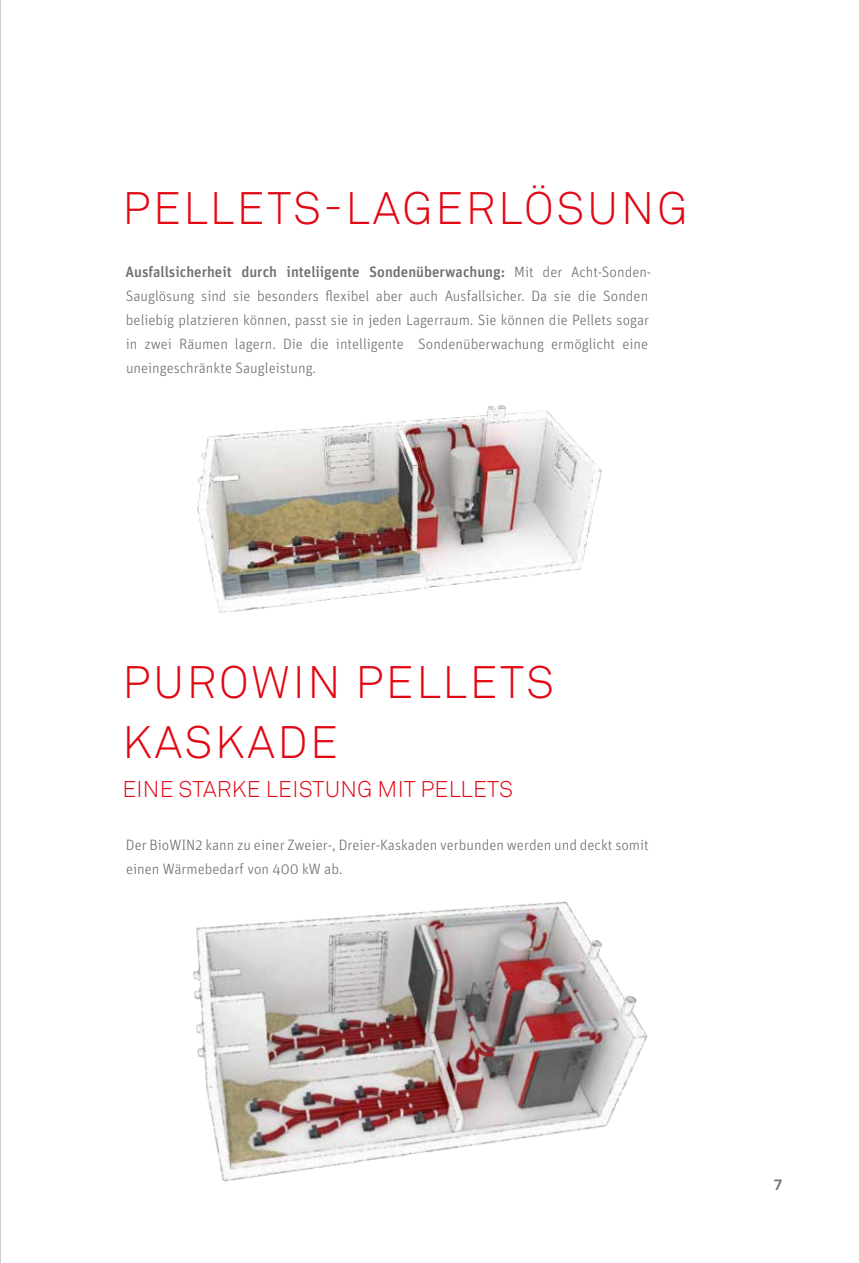
<style>
.page{position:relative;width:859px;height:1263px;background:#fff}
.page>*{position:absolute;margin:0;border:0;box-sizing:border-box;transform-origin:0 0}
.t1{font:300 45px/60px "Akkurat Pro";letter-spacing:.06em;color:#e30613}
.t2{font:300 22.5px "Akkurat Pro";letter-spacing:.01em;color:#e30613}
.t3{font:300 15px/24px "Unit OT";color:#706f6f}
.t4{font:700 15px "Akkurat Pro";color:#706f6f}
.s1{font-weight:500}
</style>
<div class="page">
<img style="left:197px;top:405px;width:405px;height:208px">
<img style="left:193px;top:901px;width:455px;height:281px">
<hr style="left:0;top:0;width:1px;height:1263px;background:#9d9d9c">
<h1 class="t1" style="left:123px;top:178px;width:566px">PELLETS-LAGERLÖSUNG</h1>
<p class="t3" style="left:126px;top:260px;width:527px"><span class="s1">Ausfallsicherheit durch inteliigente Sondenüberwachung:</span> Mit der Acht-Sonden-Sauglösung sind sie besonders flexibel aber auch Ausfallsicher. Da sie die Sonden beliebig platzieren können, passt sie in jeden Lagerraum. Sie können die Pellets sogar in zwei Räumen lagern. Die die intelligente Sondenüberwachung ermöglicht eine uneingeschränkte Saugleistung.</p>
<h1 class="t1" style="left:123px;top:652px;width:433px">PUROWIN PELLETS<br>KASKADE</h1>
<h2 class="t2" style="left:122px;top:776px;width:392px">EINE STARKE LEISTUNG MIT PELLETS</h2>
<p class="t3" style="left:126px;top:833px;width:524px">Der BioWIN2 kann zu einer Zweier-, Dreier-Kaskaden verbunden werden und deckt somit einen Wärmebedarf von 400 kW ab.</p>
<p class="t4" style="left:774px;top:1175px;width:10px">7</p>
</div>
